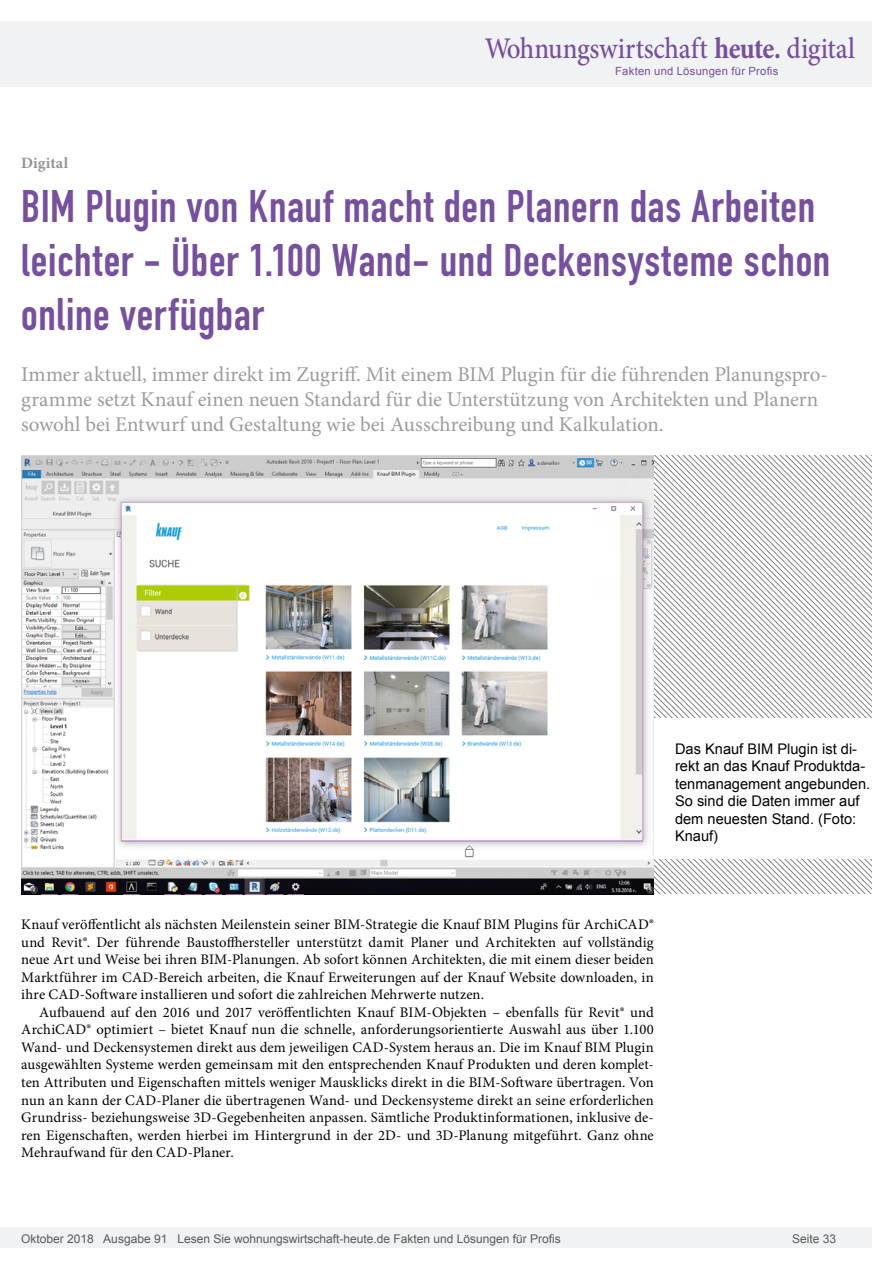
<style>
.page{position:relative;width:893px;height:1263px;background:#fff}
.page>*{position:absolute;margin:0;border:0;box-sizing:border-box;transform-origin:0 0}
.Überschrift_Groß{font:45px/54px "DIN Engschrift";letter-spacing:.015em;color:#76509c}
.t1{font:500 30px "Minion Pro";letter-spacing:-.005em;color:#76509c;scale:.9 1}
.Anlesetext{font:21px/25.2px "Minion Pro";color:#9c9c9c}
.Kategorie{font:700 15.75px "Minion Pro";letter-spacing:.005em;color:#939393}
.Fliesstext{font:14.7px/17.5px "Minion Pro";letter-spacing:.015em;color:#000;text-align:justify}
.Fließtext_erste_Zeil{font:14.7px/17.5px "Minion Pro";letter-spacing:.005em;color:#000;text-align:justify}
.Bildunterschrift{font:14.7px/17.5px "Arial";color:#000}
.t2{font:12px "Arial";color:#595959}
.t3{font:11.25px "Arial";letter-spacing:.025em;color:#76509c}
.s1{font-weight:700}
</style>
<div class="page">
<div style="left:0;top:1227px;width:872px;height:20px;background:#f1f2f3"></div>
<div style="left:0;top:21px;width:872px;height:66px;background:#f1f2f3"></div>
<svg style="left:654px;top:455px;width:218px;height:95px"></svg>
<svg style="left:654px;top:550px;width:218px;height:344px"></svg>
<div style="left:654px;top:718px;width:239px;height:141px;background:#fff"></div>
<img style="left:21px;top:455px;width:633px;height:439px">
<h2 class="t1" style="left:485px;top:28px;width:413px">Wohnungswirtschaft <span class="s1">heute.</span> digital</h2>
<p class="t3" style="left:615px;top:63px;width:165px">Fakten und Lösungen für Profis</p>
<p class="Kategorie" style="left:21px;top:152px;width:48px">Digital</p>
<p class="Überschrift_Groß" style="left:21px;top:180px;width:811px">BIM Plugin von Knauf macht den Planern das Arbeiten leichter - Über 1.100 Wand- und Deckensysteme schon online verfügbar</p>
<p class="Anlesetext" style="left:21px;top:361px;width:808px">Immer aktuell, immer direkt im Zugriff. Mit einem BIM Plugin für die führenden Planungspro&shy;gramme setzt Knauf einen neuen Standard für die Unterstützung von Architekten und Planern sowohl bei Entwurf und Gestaltung wie bei Ausschreibung und Kalkulation.</p>
<p class="Bildunterschrift" style="left:675px;top:740px;width:197px">Das Knauf BIM Plugin ist di&shy;rekt an das Knauf Produktda&shy;tenmanagement angebunden.<br>So sind die Daten immer auf dem neuesten Stand. (Foto:<br>Knauf)</p>
<p class="Fließtext_erste_Zeil" style="left:21px;top:916px;width:634px">Knauf veröffentlicht als nächsten Meilenstein seiner BIM-Strategie die Knauf BIM Plugins für ArchiCAD® und Revit®. Der führende Baustoffhersteller unterstützt damit Planer und Architekten auf vollständig neue Art und Weise bei ihren BIM-Planungen. Ab sofort können Architekten, die mit einem dieser beiden Marktführer im CAD-Bereich arbeiten, die Knauf Erweiterungen auf der Knauf Website downloaden, in ihre CAD-Software installieren und sofort die zahlreichen Mehrwerte nutzen.</p>
<p class="Fliesstext" style="left:21px;top:1003px;width:634px;text-indent:18px">Aufbauend auf den 2016 und 2017 veröffentlichten Knauf BIM-Objekten – ebenfalls für Revit® und ArchiCAD® optimiert – bietet Knauf nun die schnelle, anforderungsorientierte Auswahl aus über 1.100<br>Wand- und Deckensystemen direkt aus dem jeweiligen CAD-System heraus an. Die im Knauf BIM Plugin ausgewählten Systeme werden gemeinsam mit den entsprechenden Knauf Produkten und deren komplet&shy;ten Attributen und Eigenschaften mittels weniger Mausklicks direkt in die BIM-Software übertragen. Von nun an kann der CAD-Planer die übertragenen Wand- und Deckensysteme direkt an seine erforderlichen Grundriss- beziehungsweise 3D-Gegebenheiten anpassen. Sämtliche Produktinformationen, inklusive de&shy;ren Eigenschaften, werden hierbei im Hintergrund in der 2D- und 3D-Planung mitgeführt. Ganz ohne Mehraufwand für den CAD-Planer.</p>
<p class="t2" style="left:21px;top:1230px;width:541px">Oktober 2018 Ausgabe 91 Lesen Sie wohnungswirtschaft-heute.de Fakten und Lösungen für Profis</p>
<p class="t2" style="left:792px;top:1231px;width:46px">Seite 33</p>
</div>
